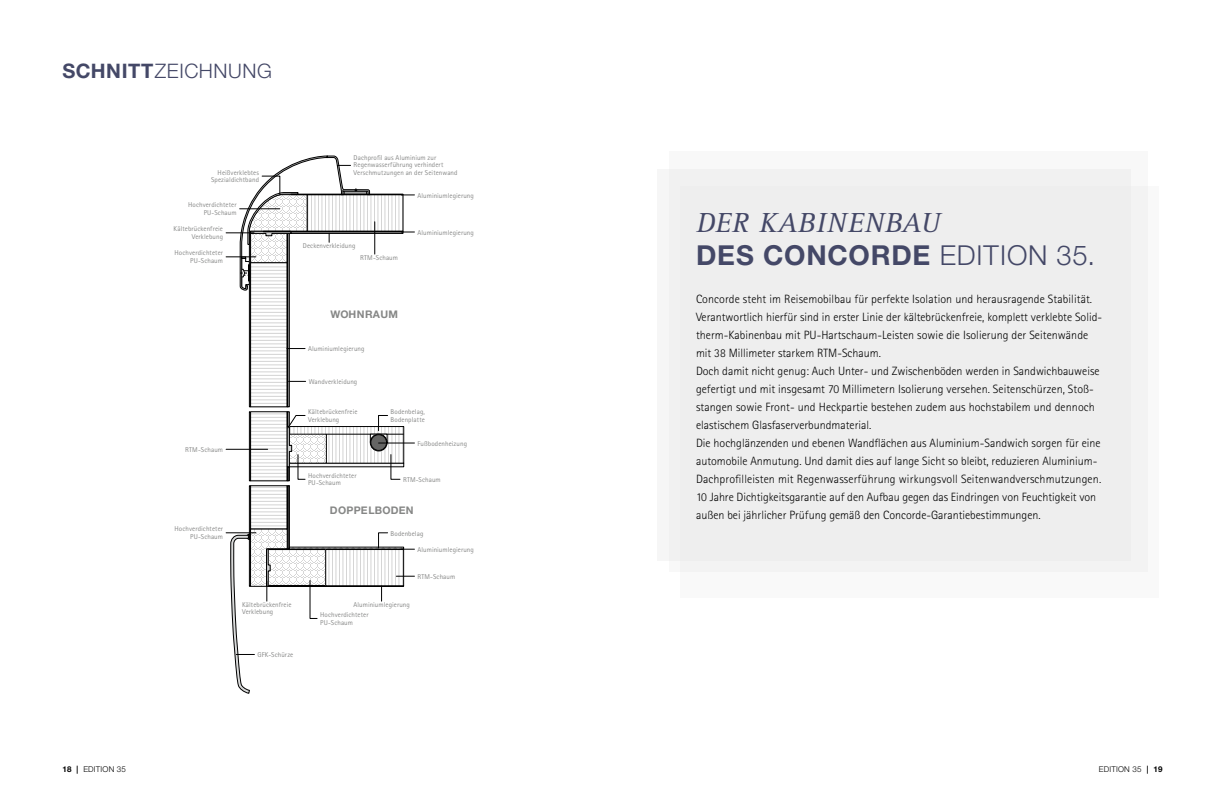
<style>
.page{position:relative;width:1225px;height:794px;background:#fff}
.page>*{position:absolute;margin:0;border:0;box-sizing:border-box;transform-origin:0 0}
.t1{font:italic 28.5px "Rotis Serif";letter-spacing:.025em;color:#444867}
.t2{font:700 27.5px "Helvetica Neue";letter-spacing:.03em;color:#444867}
.t3{font:300 20px "Helvetica Neue";letter-spacing:.025em;color:#444867}
.t4{font:300 12px/18px "Rotis Sans Serif";color:#000}
.t5{font:700 10.5px "Helvetica Neue";letter-spacing:.025em;color:#868786}
.t6{font:300 8px "Helvetica Neue";letter-spacing:.025em;color:#000}
.t7{font:7px/7.5px "Rotis Sans Serif";letter-spacing:.01em;color:#868786}
.s1{font-weight:700}
.s2{font-weight:300}
</style>
<div class="page">
<svg style="left:305px;top:428px;width:97px;height:33px"></svg>
<div style="left:289px;top:426px;width:115px;height:37px;border:1px solid #000"></div>
<svg style="left:370px;top:196px;width:30px;height:33px"></svg>
<svg style="left:252px;top:487px;width:33px;height:40px"></svg>
<div style="left:250px;top:485px;width:37px;height:44px;border:1px solid #000"></div>
<div style="left:287px;top:485px;width:1px;height:64px;border:1px solid #000"></div>
<div style="left:249px;top:485px;width:2px;height:101px;border:1px solid #000"></div>
<svg style="left:252px;top:413px;width:33px;height:65px"></svg>
<div style="left:249px;top:411px;width:2px;height:70px;border:1px solid #000"></div>
<div style="left:288px;top:485px;width:1px;height:64px;border:1px solid #000"></div>
<svg style="left:287px;top:551px;width:37px;height:33px"></svg>
<svg style="left:305px;top:436px;width:19px;height:25px"></svg>
<hr style="left:268px;top:586px;width:135px;height:1px;background:#f4f4f4">
<div style="left:289px;top:463px;width:115px;height:4px;border:1px solid #000"></div>
<div style="left:268px;top:585px;width:136px;height:1px;border:1px solid #000"></div>
<div style="left:268px;top:549px;width:136px;height:1px;border:1px solid #000"></div>
<svg style="left:328px;top:551px;width:74px;height:33px"></svg>
<div style="left:325px;top:549px;width:79px;height:37px;border:1px solid #000"></div>
<svg style="left:252px;top:291px;width:33px;height:113px"></svg>
<div style="left:249px;top:233px;width:2px;height:174px;border:1px solid #000"></div>
<div style="left:287px;top:233px;width:1px;height:174px;border:1px solid #000"></div>
<div style="left:291px;top:232px;width:112px;height:2px;border:1px solid #000"></div>
<hr style="left:326px;top:434px;width:78px;height:1px;background:#000">
<div style="left:291px;top:194px;width:112px;height:1px;border:1px solid #000"></div>
<div style="left:263px;top:231px;width:140px;height:1px;border:1px solid #000"></div>
<div style="left:370px;top:434px;width:17px;height:9px;border:1px solid #000"></div>
<svg style="left:370px;top:434px;width:17px;height:17px"></svg>
<div style="left:370px;top:434px;width:17px;height:17px;border:1px solid #000;border-radius:50%"></div>
<div style="left:371px;top:435px;width:15px;height:15px;background:#656564;border-radius:50%"></div>
<div style="left:370px;top:434px;width:17px;height:16px;border:1px solid #000;border-radius:50%"></div>
<svg style="left:378px;top:415px;width:10px;height:16px"></svg>
<svg style="left:378px;top:532px;width:10px;height:16px"></svg>
<svg style="left:287px;top:411px;width:18px;height:70px"></svg>
<svg style="left:310px;top:580px;width:7px;height:39px"></svg>
<svg style="left:390px;top:454px;width:10px;height:26px"></svg>
<svg style="left:396px;top:576px;width:18px;height:1px"></svg>
<hr style="left:226px;top:449px;width:42px;height:1px;background:#000">
<svg style="left:401px;top:232px;width:13px;height:1px"></svg>
<svg style="left:401px;top:549px;width:13px;height:1px"></svg>
<hr style="left:226px;top:532px;width:30px;height:1px;background:#000">
<svg style="left:401px;top:195px;width:13px;height:1px"></svg>
<svg style="left:381px;top:586px;width:1px;height:15px"></svg>
<svg style="left:230px;top:528px;width:57px;height:166px"></svg>
<svg style="left:287px;top:348px;width:18px;height:1px"></svg>
<hr style="left:378px;top:443px;width:36px;height:1px;background:#000">
<svg style="left:226px;top:156px;width:144px;height:134px"></svg>
<hr style="left:374px;top:222px;width:1px;height:32px;background:#000">
<svg style="left:289px;top:381px;width:17px;height:1px"></svg>
<div style="left:680px;top:186px;width:478px;height:412px;background:#f9f9f9"></div>
<div style="left:669px;top:151px;width:478px;height:420px;background:#f3f3f3"></div>
<div style="left:657px;top:170px;width:473px;height:391px;background:#eee"></div>
<h3 class="t3" style="left:62px;top:59px;width:211px"><span class="s1">SCHNITT</span>ZEICHNUNG</h3>
<p class="t7" style="left:211px;top:169px;width:50px;text-align:right">Heißverklebtes<br>Spezialdichtband</p>
<p class="t7" style="left:188px;top:201px;width:50px;text-align:right">Hochverdichteter<br>PU-Schaum</p>
<p class="t7" style="left:174px;top:225px;width:51px;text-align:right">Kältebrückenfreie<br>Verklebung</p>
<p class="t7" style="left:174px;top:249px;width:50px;text-align:right">Hochverdichteter<br>PU-Schaum</p>
<p class="t7" style="left:185px;top:446px;width:39px">RTM-Schaum</p>
<p class="t7" style="left:174px;top:525px;width:50px;text-align:right">Hochverdichteter<br>PU-Schaum</p>
<p class="t7" style="left:353px;top:154px;width:106px">Dachprofil aus Aluminium zur<br>Regenwasserführung verhindert<br>Verschmutzungen an der Seitenwand</p>
<p class="t7" style="left:417px;top:192px;width:58px">Aluminiumlegierung</p>
<p class="t7" style="left:303px;top:242px;width:54px">Deckenverkleidung</p>
<p class="t7" style="left:360px;top:253px;width:39px">RTM-Schaum</p>
<p class="t7" style="left:417px;top:229px;width:58px">Aluminiumlegierung</p>
<p class="t5" style="left:330px;top:308px;width:69px">WOHNRAUM</p>
<p class="t7" style="left:308px;top:345px;width:58px">Aluminiumlegierung</p>
<p class="t7" style="left:309px;top:378px;width:50px">Wandverkleidung</p>
<p class="t7" style="left:308px;top:408px;width:51px">Kältebrückenfreie<br>Verklebung</p>
<p class="t7" style="left:391px;top:408px;width:36px">Bodenbelag,<br>Bodenplatte</p>
<p class="t7" style="left:308px;top:472px;width:50px">Hochverdichteter<br>PU-Schaum</p>
<p class="t7" style="left:417px;top:440px;width:51px">Fußbodenheizung</p>
<p class="t7" style="left:403px;top:476px;width:39px">RTM-Schaum</p>
<p class="t5" style="left:330px;top:504px;width:85px">DOPPELBODEN</p>
<p class="t7" style="left:391px;top:529px;width:34px">Bodenbelag</p>
<p class="t7" style="left:417px;top:546px;width:58px">Aluminiumlegierung</p>
<p class="t7" style="left:417px;top:573px;width:39px">RTM-Schaum</p>
<p class="t7" style="left:242px;top:600px;width:51px">Kältebrückenfreie</p>
<p class="t7" style="left:353px;top:600px;width:58px">Aluminiumlegierung</p>
<p class="t7" style="left:242px;top:608px;width:33px">Verklebung</p>
<p class="t7" style="left:320px;top:611px;width:50px">Hochverdichteter<br>PU-Schaum</p>
<p class="t7" style="left:257px;top:651px;width:37px">GFK-Schürze</p>
<h1 class="t1" style="left:696px;top:207px;width:245px">DER KABINENBAU</h1>
<h2 class="t2" style="left:696px;top:238px;width:401px">DES CONCORDE <span class="s2">EDITION 35.</span></h2>
<p class="t4" style="left:696px;top:289px;width:407px">Concorde steht im Reisemobilbau für perfekte Isolation und herausragende Stabilität.<br>Verantwortlich hierfür sind in erster Linie der kältebrückenfreie, komplett verklebte Solid&shy;therm-Kabinenbau mit PU-Hartschaum-Leisten sowie die Isolierung der Seitenwände mit 38 Millimeter starkem RTM-Schaum.<br>Doch damit nicht genug: Auch Unter- und Zwischenböden werden in Sandwichbauweise gefertigt und mit insgesamt 70 Millimetern Isolierung versehen. Seitenschürzen, Stoß&shy;stangen sowie Front- und Heckpartie bestehen zudem aus hochstabilem und dennoch elastischem Glasfaserverbundmaterial.<br>Die hochglänzenden und ebenen Wandflächen aus Aluminium-Sandwich sorgen für eine automobile Anmutung. Und damit dies auf lange Sicht so bleibt, reduzieren Aluminium-Dachprofilleisten mit Regenwasserführung wirkungsvoll Seitenwandverschmutzungen.<br>10 Jahre Dichtigkeitsgarantie auf den Aufbau gegen das Eindringen von Feuchtigkeit von außen bei jährlicher Prüfung gemäß den Concorde-Garantiebestimmungen.</p>
<p class="t6" style="left:62px;top:764px;width:65px"><span class="s1">18 |</span> EDITION 35</p>
<p class="t6" style="left:1099px;top:764px;width:65px">EDITION 35 <span class="s1">| 19</span></p>
</div>
